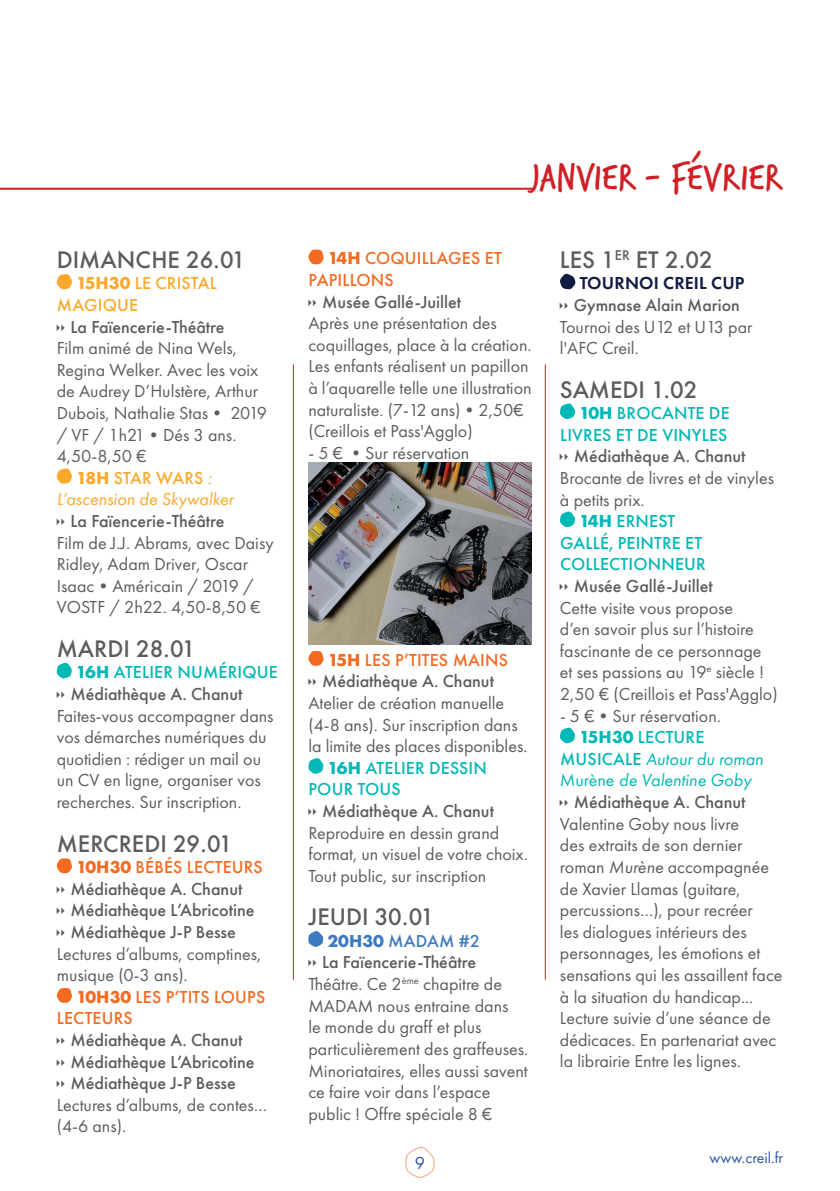
<style>
.page{position:relative;width:840px;height:1191px;background:#fff}
.page>*{position:absolute;margin:0;border:0;box-sizing:border-box;transform-origin:0 0}
.t1{font:40px "Verveine";color:#cf2026}
.t2{font:500 22px "Futura";color:#5c5c5f}
.t3{font:18px/21.6px "Futura PT";color:#5c5c5f}
.t4{font:500 18px/21.6px "Futura PT";color:#5c5c5f}
.t5{font:500 18px/21.6px "Futura PT";letter-spacing:.01em;color:#00b8b6;text-align:right}
.t6{font:500 18px/21.6px "Futura PT";letter-spacing:.01em;color:#f36a21}
.t7{font:italic 18px "Futura PT";color:#00b8b6}
.t8{font:500 18px/21.6px "Futura PT";letter-spacing:.01em;color:#faa92c}
.t9{font:italic 18px "Futura PT";color:#faa92c}
.t10{font:600 18px "Futura PT";letter-spacing:.01em;color:#121b43}
.t11{font:500 18px "Futura PT";letter-spacing:.01em;color:#3d7abe}
.t12{font:18px "Futura PT";color:#2a57a6}
.t13{font:500 17.8px "Futura PT";color:#5c5c5f}
.t14{font:16px "Futura PT";color:#2a57a6}
.s1{font-weight:700}
.s2{font-weight:400;font-style:italic}
.s3{font-weight:700;color:#00b8b6}
.s4{color:#00b8b6}
.s5{font-weight:700;color:#f36a21}
.s6{color:#f36a21}
.s7{font-weight:500;font-style:normal}
.s8{font-style:normal}
.s9{font-style:italic}
</style>
<div class="page">
<svg style="left:405px;top:1146px;width:29px;height:32px"></svg>
<svg style="left:56px;top:274px;width:16px;height:16px"></svg>
<svg style="left:56px;top:468px;width:16px;height:16px"></svg>
<svg style="left:56px;top:662px;width:16px;height:17px"></svg>
<svg style="left:56px;top:858px;width:16px;height:15px"></svg>
<svg style="left:56px;top:988px;width:16px;height:14px"></svg>
<svg style="left:308px;top:249px;width:16px;height:15px"></svg>
<img style="left:308px;top:462px;width:223px;height:182px">
<svg style="left:308px;top:651px;width:16px;height:15px"></svg>
<svg style="left:308px;top:758px;width:15px;height:16px"></svg>
<svg style="left:308px;top:931px;width:15px;height:16px"></svg>
<svg style="left:560px;top:273px;width:15px;height:17px"></svg>
<svg style="left:560px;top:403px;width:15px;height:16px"></svg>
<svg style="left:560px;top:511px;width:15px;height:16px"></svg>
<svg style="left:560px;top:727px;width:15px;height:16px"></svg>
<hr style="left:293px;top:364px;width:1px;height:615px;background:#cf2026">
<hr style="left:544px;top:364px;width:1px;height:615px;background:#cf2026">
<hr style="left:0;top:188px;width:532px;height:2px;background:#cf2026">
<p class="t2" style="left:57px;top:244px;width:190px">DIMANCHE 26.01</p>
<p class="t8" style="left:57px;top:272px;width:162px;text-indent:19px"><span class="s1">15H30</span> LE CRISTAL<br>MAGIQUE</p>
<p class="t4" style="left:70px;top:316px;width:155px">La Faïencerie-Théâtre</p>
<p class="t3" style="left:57px;top:337px;width:181px">Film animé de Nina Wels,</p>
<p class="t3" style="left:57px;top:359px;width:203px">Regina Welker. Avec les voix</p>
<p class="t3" style="left:57px;top:380px;width:203px">de Audrey D’Hulstère, Arthur</p>
<p class="t3" style="left:57px;top:402px;width:212px">Dubois, Nathalie Stas• 2019</p>
<p class="t3" style="left:57px;top:424px;width:181px">/ VF / 1h21•Dés 3 ans.</p>
<p class="t3" style="left:57px;top:445px;width:91px">4,50-8,50 €</p>
<p class="t8" style="left:76px;top:467px;width:137px"><span class="s1">18H</span> STAR WARS <span class="s2">:</span></p>
<p class="t9" style="left:57px;top:489px;width:178px">L’ascension de Skywalker</p>
<p class="t4" style="left:70px;top:510px;width:155px">La Faïencerie-Théâtre</p>
<p class="t3" style="left:57px;top:532px;width:218px">Film de J.J. Abrams, avec Daisy<br>Ridley, Adam Driver, Oscar<br>Isaac•Américain / 2019 /<br>VOSTF / 2h22. 4,50-8,50 €</p>
<p class="t2" style="left:57px;top:633px;width:140px">MARDI 28.01</p>
<p class="t4" style="left:70px;top:661px;width:209px;text-indent:5px"><span class="s3">16H</span> <span class="s4">ATELIER NUMÉRIQUE<br></span>Médiathèque A. Chanut</p>
<p class="t3" style="left:57px;top:705px;width:218px">Faites-vous accompagner dans vos démarches numériques du quotidien : rédiger un mail ou un CV en ligne, organiser vos recherches. Sur inscription.</p>
<p class="t2" style="left:57px;top:828px;width:177px">MERCREDI 29.01</p>
<p class="t4" style="left:70px;top:856px;width:194px;text-indent:6px"><span class="s5">10H30</span> <span class="s6">BÉBÉS LECTEURS<br></span>Médiathèque A. Chanut<br>Médiathèque L’Abricotine<br>Médiathèque J-P Besse</p>
<p class="t3" style="left:57px;top:942px;width:206px">Lectures d’albums, comptines, musique (0-3 ans).</p>
<p class="t6" style="left:57px;top:986px;width:210px;text-indent:19px"><span class="s1">10H30</span> LES P’TITS LOUPS<br>LECTEURS</p>
<p class="t4" style="left:70px;top:1029px;width:185px">Médiathèque A. Chanut<br>Médiathèque L’Abricotine<br>Médiathèque J-P Besse</p>
<p class="t3" style="left:57px;top:1094px;width:212px">Lectures d’albums, de contes… (4-6 ans).</p>
<h1 class="t1" style="left:529px;top:149px;width:255px">JANVIER - FÉVRIER</h1>
<p class="t6" style="left:308px;top:247px;width:195px;text-indent:19px"><span class="s1">14H</span> COQUILLAGES ET<br>PAPILLONS</p>
<p class="t4" style="left:322px;top:291px;width:141px">Musée Gallé-Juillet</p>
<p class="t3" style="left:308px;top:312px;width:225px">Après une présentation des coquillages, place à la création.<br>Les enfants réalisent un papillon à l’aquarelle telle une illustration naturaliste. (7-12 ans)•2,50€ (Creillois et Pass'Agglo)</p>
<p class="t3" style="left:308px;top:442px;width:162px">- 5 € •Sur réservation</p>
<p class="t4" style="left:322px;top:649px;width:187px;text-indent:6px"><span class="s5">15H</span> <span class="s6">LES P’TITES MAINS<br></span>Médiathèque A. Chanut</p>
<p class="t3" style="left:308px;top:692px;width:197px">Atelier de création manuelle</p>
<p class="t3" style="left:308px;top:713px;width:211px">(4-8 ans). Sur inscription dans</p>
<p class="t3" style="left:308px;top:735px;width:220px">la limite des places disponibles.</p>
<p class="t5" style="left:327px;top:757px;width:161px"><span class="s1">16H</span> ATELIER DESSIN</p>
<p class="t5" style="left:308px;top:778px;width:94px">POUR TOUS</p>
<p class="t4" style="left:322px;top:800px;width:173px">Médiathèque A. Chanut</p>
<p class="t3" style="left:308px;top:821px;width:221px">Reproduire en dessin grand format, un visuel de votre choix.<br>Tout public, sur inscription</p>
<p class="t2" style="left:308px;top:902px;width:127px">JEUDI 30.01</p>
<p class="t11" style="left:327px;top:930px;width:154px"><span class="s1">20H30</span> MADAM #2</p>
<p class="t4" style="left:322px;top:951px;width:155px">La Faïencerie-Théâtre</p>
<p class="t3" style="left:308px;top:973px;width:195px">Théâtre. Ce 2<sup>ème</sup> chapitre de</p>
<p class="t3" style="left:308px;top:994px;width:202px">MADAM nous entraine dans</p>
<p class="t3" style="left:308px;top:1016px;width:174px">le monde du graff et plus</p>
<p class="t3" style="left:308px;top:1038px;width:221px">particulièrement des graffeuses.</p>
<p class="t3" style="left:308px;top:1059px;width:221px">Minoriataires, elles aussi savent</p>
<p class="t3" style="left:308px;top:1081px;width:183px">ce faire voir dans l’espace</p>
<p class="t3" style="left:308px;top:1102px;width:185px">public ! Offre spéciale 8 €</p>
<p class="t2" style="left:559px;top:244px;width:154px">LES 1<sup>ER</sup> ET 2.02</p>
<p class="t10" style="left:579px;top:272px;width:166px">TOURNOI CREIL CUP</p>
<p class="t13" style="left:573px;top:294px;width:167px">Gymnase Alain Marion</p>
<p class="t3" style="left:559px;top:316px;width:194px">Tournoi des U12 et U13 par l'AFC Creil.</p>
<p class="t2" style="left:559px;top:374px;width:139px">SAMEDI 1.02</p>
<p class="t5" style="left:559px;top:402px;width:171px"><span class="s1">10H</span> BROCANTE DE<br>LIVRES ET DE VINYLES</p>
<p class="t4" style="left:573px;top:445px;width:173px">Médiathèque A. Chanut</p>
<p class="t3" style="left:559px;top:467px;width:215px">Brocante de livres et de vinyles</p>
<p class="t3" style="left:559px;top:489px;width:86px">à petits prix.</p>
<p class="t5" style="left:579px;top:510px;width:97px"><span class="s1">14H</span> ERNEST</p>
<p class="t5" style="left:559px;top:532px;width:143px">GALLÉ, PEINTRE ET</p>
<p class="t5" style="left:559px;top:553px;width:147px">COLLECTIONNEUR</p>
<p class="t4" style="left:573px;top:575px;width:141px">Musée Gallé-Juillet</p>
<p class="t3" style="left:559px;top:597px;width:219px">Cette visite vous propose<br>d’en savoir plus sur l’histoire fascinante de ce personnage et ses passions au 19<sup>e</sup> siècle !<br>2,50 € (Creillois et Pass'Agglo)</p>
<p class="t3" style="left:559px;top:705px;width:162px">- 5 €•Sur réservation.</p>
<p class="t5" style="left:579px;top:726px;width:127px"><span class="s1">15H30</span> LECTURE</p>
<p class="t7" style="left:559px;top:748px;width:205px"><span class="s7">MUSICALE</span> Autour du roman</p>
<p class="t7" style="left:559px;top:770px;width:193px"><span class="s8">Murène</span> de Valentine Goby</p>
<p class="t4" style="left:573px;top:791px;width:173px">Médiathèque A. Chanut</p>
<p class="t3" style="left:559px;top:813px;width:224px">Valentine Goby nous livre<br>des extraits de son dernier roman <span class="s9">Murène</span> accompagnée de Xavier Llamas (guitare, percussions…), pour recréer<br>les dialogues intérieurs des personnages, les émotions et sensations qui les assaillent face à la situation du handicap...<br>Lecture suivie d’une séance de dédicaces. En partenariat avec la librairie Entre les lignes.</p>
<p class="t12" style="left:414px;top:1152px;width:12px">9</p>
<p class="t14" style="left:709px;top:1148px;width:75px">www.creil.fr</p>
</div>
